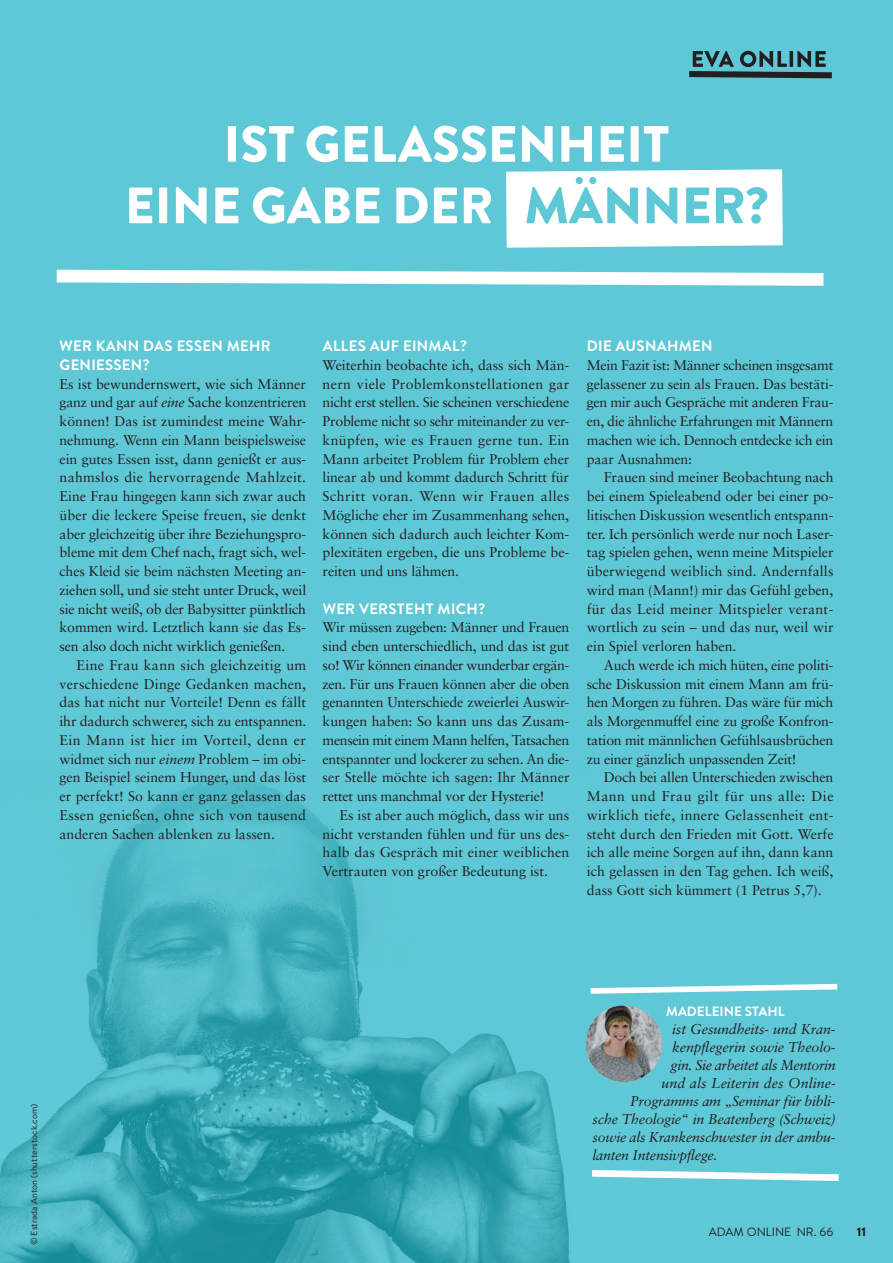
<style>
.page{position:relative;width:893px;height:1263px;background:#5fc8d6}
.page>*{position:absolute;margin:0;border:0;box-sizing:border-box;transform-origin:0 0}
.t1{font:900 51px/61.5px "Brandon Grotesque";color:#fff;text-align:center}
.t2{font:700 15px/18.8px "Brandon Text";letter-spacing:.02em;color:#fff}
.t3{font:italic 14.25px "Sabon";letter-spacing:-.02em;color:#231f20}
.t4{font:italic 14.25px "Sabon";color:#231f20}
.t5{font:14.1px/18.8px "Sabon";color:#231f20;text-align:justify}
.t6{font:700 13.5px "Brandon Grotesque";color:#fff}
.t7{font:12px "Brandon Text";color:#231f20}
.t8{font:900 12px "Brandon Text";color:#231f20}
.t9{font:9px "Brandon Text";color:#231f20}
.s1{color:#5fc8d6}
.s2{font-style:italic}
</style>
<div class="page">
<img style="left:0;top:778px;width:591px;height:485px">
<div style="left:506px;top:169px;width:277px;height:79px;background:#fff"></div>
<svg style="left:689px;top:51px;width:143px;height:27px"></svg>
<svg style="left:57px;top:270px;width:766px;height:16px"></svg>
<svg style="left:592px;top:1170px;width:247px;height:11px"></svg>
<svg style="left:591px;top:984px;width:246px;height:10px"></svg>
<img style="left:586px;top:1005px;width:76px;height:77px">
<h1 class="t1" style="left:125px;top:114px;width:645px">IST GELASSENHEIT<br>EINE GABE DER <span class="s1">MÄNNER?</span></h1>
<p class="t2" style="left:60px;top:336px;width:213px">WER KANN DAS ESSEN MEHR<br>GENIESSEN?</p>
<p class="t5" style="left:60px;top:374px;width:248px">Es ist bewundernswert, wie sich Männer ganz und gar auf <span class="s2">eine</span> Sache konzentrieren können! Das ist zumindest meine Wahr&shy;nehmung. Wenn ein Mann beispielsweise ein gutes Essen isst, dann genießt er aus&shy;nahmslos die hervorragende Mahlzeit.<br>Eine Frau hingegen kann sich zwar auch über die leckere Speise freuen, sie denkt aber gleichzeitig über ihre Beziehungspro&shy;bleme mit dem Chef nach, fragt sich, wel&shy;ches Kleid sie beim nächsten Meeting an&shy;ziehen soll, und sie steht unter Druck, weil sie nicht weiß, ob der Babysitter pünktlich kommen wird. Letztlich kann sie das Es&shy;sen also doch nicht wirklich genießen.</p>
<p class="t5" style="left:60px;top:655px;width:248px;text-indent:17px">Eine Frau kann sich gleichzeitig um verschiedene Dinge Gedanken machen, das hat nicht nur Vorteile! Denn es fällt ihr dadurch schwerer, sich zu entspannen.<br>Ein Mann ist hier im Vorteil, denn er widmet sich nur <span class="s2">einem</span> Problem – im obi&shy;gen Beispiel seinem Hunger, und das löst er perfekt! So kann er ganz gelassen das Essen genießen, ohne sich von tausend anderen Sachen ablenken zu lassen.</p>
<p class="t2" style="left:323px;top:336px;width:146px">ALLES AUF EINMAL?</p>
<p class="t5" style="left:323px;top:355px;width:248px">Weiterhin beobachte ich, dass sich Män&shy;nern viele Problemkonstellationen gar nicht erst stellen. Sie scheinen verschiedene Probleme nicht so sehr miteinander zu ver&shy;knüpfen, wie es Frauen gerne tun. Ein Mann arbeitet Problem für Problem eher linear ab und kommt dadurch Schritt für Schritt voran. Wenn wir Frauen alles Mögliche eher im Zusammenhang sehen, können sich dadurch auch leichter Kom&shy;plexitäten ergeben, die uns Probleme be&shy;reiten und uns lähmen.</p>
<p class="t2" style="left:323px;top:599px;width:164px">WER VERSTEHT MICH?</p>
<p class="t5" style="left:323px;top:618px;width:248px">Wir müssen zugeben: Männer und Frauen sind eben unterschiedlich, und das ist gut so! Wir können einander wunderbar ergän&shy;zen. Für uns Frauen können aber die oben genannten Unterschiede zweierlei Auswir&shy;kungen haben: So kann uns das Zusam&shy;mensein mit einem Mann helfen, Tatsachen entspannter und lockerer zu sehen. An die&shy;ser Stelle möchte ich sagen: Ihr Männer rettet uns manchmal vor der Hysterie!</p>
<p class="t5" style="left:323px;top:805px;width:248px;text-indent:17px">Es ist aber auch möglich, dass wir uns nicht verstanden fühlen und für uns des&shy;halb das Gespräch mit einer weiblichen Vertrauten von großer Bedeutung ist.</p>
<p class="t2" style="left:587px;top:336px;width:127px">DIE AUSNAHMEN</p>
<p class="t5" style="left:587px;top:355px;width:248px">Mein Fazit ist: Männer scheinen insgesamt gelassener zu sein als Frauen. Das bestäti&shy;gen mir auch Gespräche mit anderen Frau&shy;en, die ähnliche Erfahrungen mit Männern machen wie ich. Dennoch entdecke ich ein paar Ausnahmen:</p>
<p class="t5" style="left:587px;top:468px;width:248px;text-indent:17px">Frauen sind meiner Beobachtung nach bei einem Spieleabend oder bei einer po&shy;litischen Diskussion wesentlich entspann&shy;ter. Ich persönlich werde nur noch Laser&shy;tag spielen gehen, wenn meine Mitspieler überwiegend weiblich sind. Andernfalls wird man (Mann!) mir das Gefühl geben, für das Leid meiner Mitspieler verant&shy;wortlich zu sein – und das nur, weil wir ein Spiel verloren haben.</p>
<p class="t5" style="left:587px;top:655px;width:248px;text-indent:17px">Auch werde ich mich hüten, eine politi&shy;sche Diskussion mit einem Mann am frü&shy;hen Morgen zu führen. Das wäre für mich als Morgenmuffel eine zu große Konfron&shy;tation mit männlichen Gefühlsausbrüchen zu einer gänzlich unpassenden Zeit!</p>
<p class="t5" style="left:587px;top:768px;width:248px;text-indent:17px">Doch bei allen Unterschieden zwischen Mann und Frau gilt für uns alle: Die wirklich tiefe, innere Gelassenheit ent&shy;steht durch den Frieden mit Gott. Werfe ich alle meine Sorgen auf ihn, dann kann ich gelassen in den Tag gehen. Ich weiß, dass Gott sich kümmert (1 Petrus 5,7).</p>
<p class="t9" style="left:28px;top:1245px;width:143px;rotate:-90deg">© Estrada Anton (shutterstock.com)</p>
<p class="t6" style="left:666px;top:1002px;width:120px">MADELEINE STAHL</p>
<p class="t3" style="left:672px;top:1020px;width:165px">ist Gesundheits- und Kran-</p>
<p class="t3" style="left:672px;top:1038px;width:165px">kenpflegerin sowie Theolo-</p>
<p class="t3" style="left:671px;top:1056px;width:167px">gin. Sie arbeitet als Mentorin</p>
<p class="t4" style="left:662px;top:1074px;width:176px">und als Leiterin des Online-</p>
<p class="t3" style="left:630px;top:1092px;width:207px">Programms am „Seminar für bibli-</p>
<p class="t3" style="left:593px;top:1110px;width:245px">sche Theologie“ in Beatenberg (Schweiz)</p>
<p class="t3" style="left:593px;top:1128px;width:244px">sowie als Krankenschwester in der ambu-</p>
<p class="t3" style="left:593px;top:1146px;width:126px">lanten Intensivpflege.</p>
<p class="t7" style="left:709px;top:1223px;width:126px">ADAM ONLINE NR. 66</p>
<p class="t8" style="left:857px;top:1223px;width:11px">11</p>
</div>
